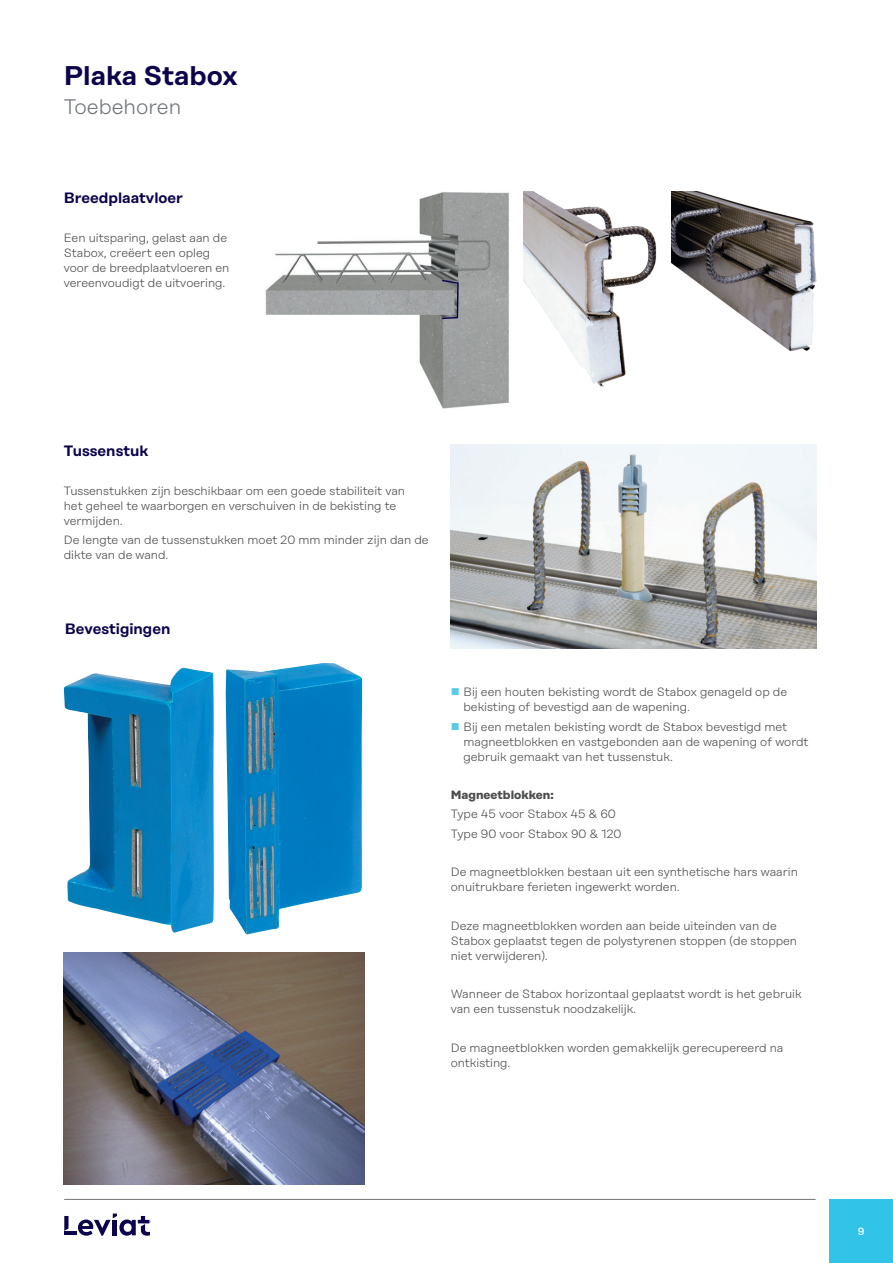
<style>
.page{position:relative;width:893px;height:1263px;background:#fff}
.page>*{position:absolute;margin:0;border:0;box-sizing:border-box;transform-origin:0 0}
.t1{font:600 27px "Rational Display";color:#0b034c}
.t2{font:300 21px "Rational Display";color:#70757a}
.t3{font:600 15px "Rational Display";color:#0b034c}
.t4{font:300 12px/15px "Rational Display";color:#4b4c4d}
.t5{font:700 12px "Rational Display";color:#4b4c4d}
.t6{font:500 10.5px "Rational Display";color:#fff}
.s1{color:#58caeb}
</style>
<div class="page">
<hr style="left:64px;top:1199px;width:752px;height:1px;background:#70757a">
<div style="left:829px;top:1199px;width:64px;height:64px;background:#32c3e8"></div>
<hr style="left:64px;top:1231px;width:13px;height:4px;background:#0b034c">
<svg style="left:64px;top:1216px;width:5px;height:15px"></svg>
<svg style="left:78px;top:1213px;width:72px;height:23px"></svg>
<img style="left:451px;top:444px;width:365px;height:204px">
<img style="left:265px;top:192px;width:244px;height:216px">
<svg style="left:441px;top:279px;width:18px;height:41px"></svg>
<img style="left:523px;top:191px;width:134px;height:196px">
<img style="left:64px;top:667px;width:150px;height:266px">
<img style="left:226px;top:663px;width:136px;height:272px">
<img style="left:64px;top:952px;width:301px;height:232px">
<img style="left:671px;top:191px;width:146px;height:161px">
<h1 class="t1" style="left:64px;top:60px;width:175px">Plaka Stabox</h1>
<h2 class="t2" style="left:64px;top:95px;width:119px">Toebehoren</h2>
<p class="t3" style="left:64px;top:189px;width:121px">Breedplaatvloer</p>
<p class="t4" style="left:64px;top:230px;width:167px">Een uitsparing, gelast aan de<br>Stabox, creëert een opleg voor de breedplaatvloeren en vereenvoudigt de uitvoering.</p>
<p class="t3" style="left:64px;top:442px;width:86px">Tussenstuk</p>
<p class="t4" style="left:64px;top:483px;width:343px">Tussenstukken zijn beschikbaar om een goede stabiliteit van het geheel te waarborgen en verschuiven in de bekisting te vermijden.</p>
<p class="t4" style="left:64px;top:532px;width:366px">De lengte van de tussenstukken moet 20 mm minder zijn dan de dikte van de wand.</p>
<p class="t3" style="left:65px;top:619px;width:107px">Bevestigingen</p>
<p class="t4" style="left:463px;top:685px;width:325px;text-indent:-13px"><span class="s1">■</span> Bij een houten bekisting wordt de Stabox genageld op de bekisting of bevestigd aan de wapening.</p>
<p class="t4" style="left:463px;top:719px;width:347px;text-indent:-13px"><span class="s1">■</span> Bij een metalen bekisting wordt de Stabox bevestigd met magneetblokken en vastgebonden aan de wapening of wordt gebruik gemaakt van het tussenstuk.</p>
<p class="t5" style="left:451px;top:788px;width:105px">Magneetblokken:</p>
<p class="t4" style="left:451px;top:805px;width:172px;line-height:19.2px">Type 45 voor Stabox 45 &amp; 60<br>Type 90 voor Stabox 90 &amp; 120</p>
<p class="t4" style="left:451px;top:864px;width:349px">De magneetblokken bestaan uit een synthetische hars waarin onuitrukbare ferieten ingewerkt worden.</p>
<p class="t4" style="left:451px;top:918px;width:348px">Deze magneetblokken worden aan beide uiteinden van de<br>Stabox geplaatst tegen de polystyrenen stoppen (de stoppen niet verwijderen).</p>
<p class="t4" style="left:451px;top:986px;width:352px">Wanneer de Stabox horizontaal geplaatst wordt is het gebruik van een tussenstuk noodzakelijk.</p>
<p class="t4" style="left:451px;top:1040px;width:334px">De magneetblokken worden gemakkelijk gerecupereerd na ontkisting.</p>
<p class="t6" style="left:858px;top:1225px;width:8px">9</p>
</div>
